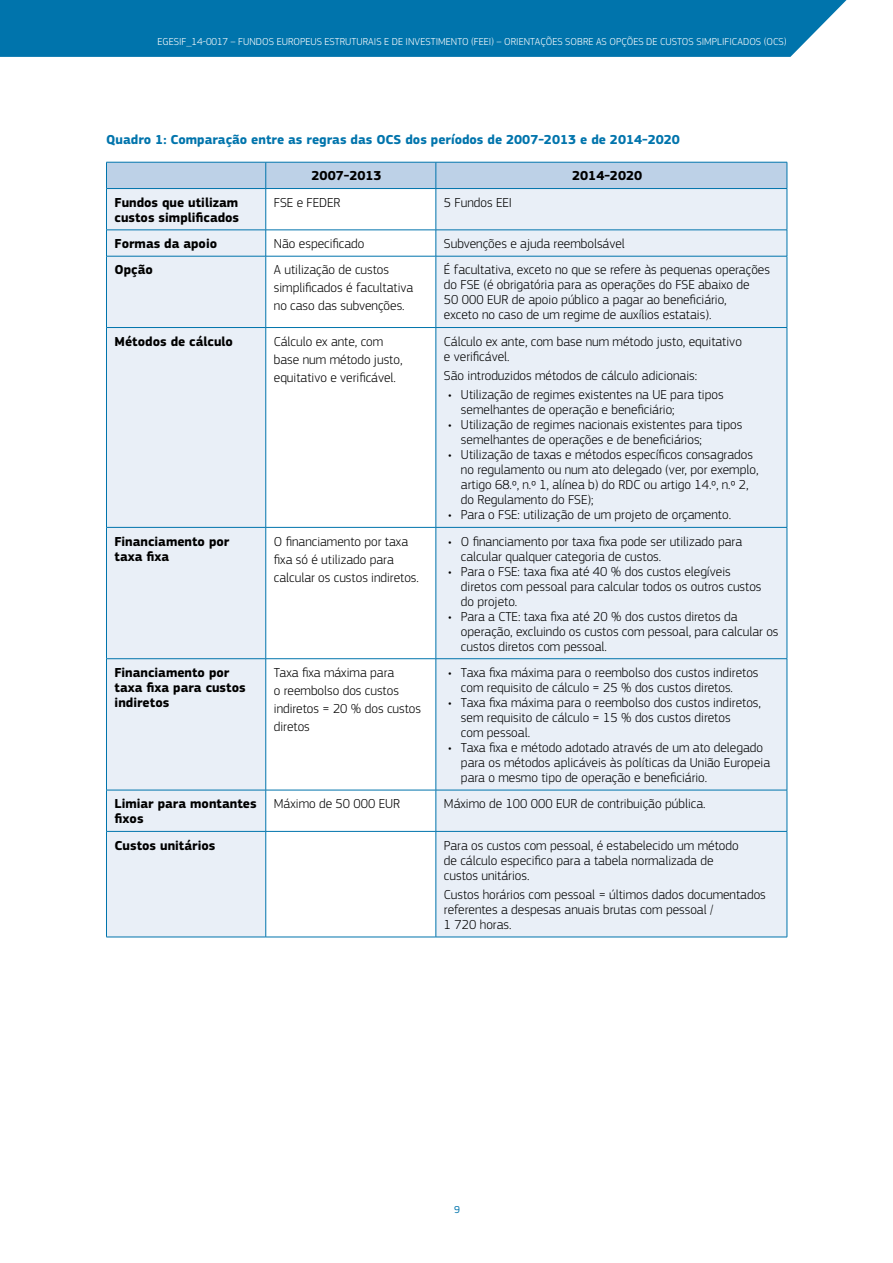
<style>
.page{position:relative;width:893px;height:1263px;background:#fff}
.page>*{position:absolute;margin:0;border:0;box-sizing:border-box;transform-origin:0 0}
.Body_Table{font:300 13.5px/15px "EC Square Sans Pro";color:#000}
.Body{font:300 13.5px/18px "EC Square Sans Pro";color:#000}
.Body_Table-2{font:700 13.5px/15px "EC Square Sans Pro";color:#000}
.Title_table{font:700 13.5px "EC Square Sans Pro";color:#0074ac}
.Title_table-2{font:700 13.5px "EC Square Sans Pro";color:#000}
.t1{font:300 10.5px "EC Square Sans Pro";letter-spacing:.005em;color:#fff}
.t2{font:10.5px "EC Square Sans Pro";color:#0074ac}
</style>
<div class="page">
<div style="left:0;top:0;width:847px;height:57px;background:#0074ac"></div>
<svg style="left:107px;top:189px;width:680px;height:748px;fill:#e9eff7"></svg>
<div style="left:106px;top:162px;width:682px;height:27px;background:#bdd1e7"></div>
<hr style="left:106px;top:189px;width:1px;height:41px;background:#0074ac">
<hr style="left:106px;top:188px;width:160px;height:1px;background:#0074ac">
<hr style="left:265px;top:189px;width:1px;height:41px;background:#0074ac">
<hr style="left:266px;top:188px;width:170px;height:1px;background:#0074ac">
<hr style="left:436px;top:189px;width:1px;height:41px;background:#0074ac">
<hr style="left:436px;top:188px;width:351px;height:1px;background:#0074ac">
<hr style="left:787px;top:189px;width:1px;height:41px;background:#0074ac">
<svg style="left:106px;top:231px;width:1px;height:25px"></svg>
<hr style="left:106px;top:230px;width:160px;height:1px;background:#0074ac">
<svg style="left:265px;top:230px;width:1px;height:26px"></svg>
<hr style="left:266px;top:230px;width:170px;height:1px;background:#0074ac">
<svg style="left:436px;top:231px;width:1px;height:25px"></svg>
<hr style="left:436px;top:230px;width:351px;height:1px;background:#0074ac">
<svg style="left:787px;top:230px;width:1px;height:26px"></svg>
<hr style="left:106px;top:256px;width:1px;height:71px;background:#0074ac">
<hr style="left:106px;top:256px;width:160px;height:1px;background:#0074ac">
<hr style="left:265px;top:256px;width:1px;height:71px;background:#0074ac">
<hr style="left:266px;top:256px;width:170px;height:1px;background:#0074ac">
<hr style="left:436px;top:256px;width:1px;height:71px;background:#0074ac">
<hr style="left:436px;top:256px;width:351px;height:1px;background:#0074ac">
<hr style="left:787px;top:256px;width:1px;height:71px;background:#0074ac">
<hr style="left:106px;top:328px;width:1px;height:199px;background:#0074ac">
<hr style="left:106px;top:327px;width:160px;height:1px;background:#0074ac">
<hr style="left:265px;top:328px;width:1px;height:199px;background:#0074ac">
<hr style="left:266px;top:327px;width:170px;height:1px;background:#0074ac">
<hr style="left:436px;top:328px;width:1px;height:199px;background:#0074ac">
<hr style="left:436px;top:327px;width:351px;height:1px;background:#0074ac">
<hr style="left:787px;top:328px;width:1px;height:199px;background:#0074ac">
<hr style="left:106px;top:528px;width:1px;height:130px;background:#0074ac">
<hr style="left:106px;top:527px;width:160px;height:1px;background:#0074ac">
<hr style="left:265px;top:528px;width:1px;height:130px;background:#0074ac">
<hr style="left:266px;top:527px;width:170px;height:1px;background:#0074ac">
<hr style="left:436px;top:528px;width:1px;height:130px;background:#0074ac">
<hr style="left:436px;top:527px;width:351px;height:1px;background:#0074ac">
<hr style="left:787px;top:528px;width:1px;height:130px;background:#0074ac">
<hr style="left:106px;top:659px;width:1px;height:131px;background:#0074ac">
<hr style="left:106px;top:658px;width:160px;height:1px;background:#0074ac">
<hr style="left:265px;top:659px;width:1px;height:131px;background:#0074ac">
<hr style="left:266px;top:658px;width:170px;height:1px;background:#0074ac">
<hr style="left:436px;top:659px;width:1px;height:131px;background:#0074ac">
<hr style="left:436px;top:658px;width:351px;height:1px;background:#0074ac">
<hr style="left:787px;top:659px;width:1px;height:131px;background:#0074ac">
<hr style="left:106px;top:790px;width:1px;height:41px;background:#0074ac">
<hr style="left:106px;top:790px;width:160px;height:1px;background:#0074ac">
<hr style="left:265px;top:790px;width:1px;height:41px;background:#0074ac">
<hr style="left:266px;top:790px;width:170px;height:1px;background:#0074ac">
<hr style="left:436px;top:790px;width:1px;height:41px;background:#0074ac">
<hr style="left:436px;top:790px;width:351px;height:1px;background:#0074ac">
<hr style="left:787px;top:790px;width:1px;height:41px;background:#0074ac">
<hr style="left:106px;top:831px;width:1px;height:106px;background:#0074ac">
<hr style="left:106px;top:831px;width:160px;height:1px;background:#0074ac">
<hr style="left:106px;top:937px;width:160px;height:1px;background:#0074ac">
<hr style="left:265px;top:831px;width:1px;height:106px;background:#0074ac">
<hr style="left:266px;top:831px;width:170px;height:1px;background:#0074ac">
<hr style="left:266px;top:937px;width:170px;height:1px;background:#0074ac">
<hr style="left:436px;top:831px;width:1px;height:106px;background:#0074ac">
<hr style="left:436px;top:831px;width:351px;height:1px;background:#0074ac">
<hr style="left:787px;top:831px;width:1px;height:106px;background:#0074ac">
<hr style="left:436px;top:937px;width:351px;height:1px;background:#0074ac">
<p class="t1" style="left:158px;top:35px;width:631px">EGESIF_14-0017 – FUNDOS EUROPEUS ESTRUTURAIS E DE INVESTIMENTO (FEEI) – ORIENTAÇÕES SOBRE AS OPÇÕES DE CUSTOS SIMPLIFICADOS (OCS)</p>
<h5 class="Title_table" style="left:106px;top:131px;width:575px">Quadro 1: Comparação entre as regras das OCS dos períodos de 2007-2013 e de 2014-2020</h5>
<h5 class="Title_table-2" style="left:312px;top:168px;width:72px">2007-2013</h5>
<h5 class="Title_table-2" style="left:572px;top:168px;width:72px">2014-2020</h5>
<p class="Body_Table-2" style="left:115px;top:195px;width:126px">Fundos que utilizam custos simplificados</p>
<p class="Body" style="left:274px;top:193px;width:68px">FSE e FEDER</p>
<p class="Body_Table" style="left:444px;top:195px;width:70px">5 Fundos EEI</p>
<p class="Body_Table-2" style="left:115px;top:237px;width:104px">Formas da apoio</p>
<p class="Body" style="left:274px;top:235px;width:92px">Não especificado</p>
<p class="Body_Table" style="left:444px;top:236px;width:182px">Subvenções e ajuda reembolsável</p>
<p class="Body_Table-2" style="left:115px;top:263px;width:40px">Opção</p>
<p class="Body" style="left:274px;top:261px;width:141px">A utilização de custos simplificados é facultativa no caso das subvenções.</p>
<p class="Body_Table" style="left:444px;top:262px;width:328px">É facultativa, exceto no que se refere às pequenas operações do FSE (é obrigatória para as operações do FSE abaixo de<br>50 000 EUR de apoio público a pagar ao beneficiário,<br>exceto no caso de um regime de auxílios estatais).</p>
<p class="Body_Table-2" style="left:115px;top:334px;width:120px">Métodos de cálculo</p>
<p class="Body" style="left:274px;top:332px;width:130px">Cálculo ex ante, com base num método justo, equitativo e verificável.</p>
<p class="Body_Table" style="left:444px;top:334px;width:299px">Cálculo ex ante, com base num método justo, equitativo e verificável.</p>
<p class="Body_Table" style="left:444px;top:368px;width:255px">São introduzidos métodos de cálculo adicionais:</p>
<p class="Body_Table" style="left:461px;top:387px;width:264px;text-indent:-13px">• Utilização de regimes existentes na UE para tipos semelhantes de operação e beneficiário;</p>
<p class="Body_Table" style="left:461px;top:417px;width:283px;text-indent:-13px">• Utilização de regimes nacionais existentes para tipos semelhantes de operações e de beneficiários;</p>
<p class="Body_Table" style="left:461px;top:447px;width:299px;text-indent:-13px">• Utilização de taxas e métodos específicos consagrados no regulamento ou num ato delegado (ver, por exemplo, artigo 68.º, n.º 1, alínea b) do RDC ou artigo 14.º, n.º 2, do Regulamento do FSE);</p>
<p class="Body_Table" style="left:448px;top:507px;width:284px">• Para o FSE: utilização de um projeto de orçamento.</p>
<p class="Body_Table-2" style="left:115px;top:534px;width:116px">Financiamento por taxa fixa</p>
<p class="Body" style="left:274px;top:532px;width:147px">O financiamento por taxa fixa só é utilizado para calcular os custos indiretos.</p>
<p class="Body_Table" style="left:461px;top:534px;width:283px;text-indent:-13px">• O financiamento por taxa fixa pode ser utilizado para calcular qualquer categoria de custos.</p>
<p class="Body_Table" style="left:461px;top:564px;width:302px;text-indent:-13px">• Para o FSE: taxa fixa até 40 % dos custos elegíveis diretos com pessoal para calcular todos os outros custos do projeto.</p>
<p class="Body_Table" style="left:461px;top:609px;width:319px;text-indent:-13px">• Para a CTE: taxa fixa até 20 % dos custos diretos da operação, excluindo os custos com pessoal, para calcular os custos diretos com pessoal.</p>
<p class="Body_Table-2" style="left:115px;top:665px;width:133px">Financiamento por taxa fixa para custos indiretos</p>
<p class="Body" style="left:274px;top:663px;width:149px">Taxa fixa máxima para<br>o reembolso dos custos indiretos = 20 % dos custos diretos</p>
<p class="Body_Table" style="left:461px;top:665px;width:299px;text-indent:-13px">• Taxa fixa máxima para o reembolso dos custos indiretos com requisito de cálculo = 25 % dos custos diretos.</p>
<p class="Body_Table" style="left:461px;top:695px;width:301px;text-indent:-13px">• Taxa fixa máxima para o reembolso dos custos indiretos, sem requisito de cálculo = 15 % dos custos diretos<br>com pessoal.</p>
<p class="Body_Table" style="left:461px;top:740px;width:311px;text-indent:-13px">• Taxa fixa e método adotado através de um ato delegado para os métodos aplicáveis às políticas da União Europeia para o mesmo tipo de operação e beneficiário.</p>
<p class="Body_Table-2" style="left:115px;top:797px;width:144px">Limiar para montantes fixos</p>
<p class="Body" style="left:274px;top:795px;width:128px">Máximo de 50 000 EUR</p>
<p class="Body_Table" style="left:444px;top:796px;width:263px">Máximo de 100 000 EUR de contribuição pública.</p>
<p class="Body_Table-2" style="left:115px;top:838px;width:102px">Custos unitários</p>
<p class="Body_Table" style="left:444px;top:837px;width:296px">Para os custos com pessoal, é estabelecido um método de cálculo especifico para a tabela normalizada de custos unitários.</p>
<p class="Body_Table" style="left:444px;top:887px;width:323px">Custos horários com pessoal = últimos dados documentados referentes a despesas anuais brutas com pessoal /<br>1 720 horas.</p>
<p class="t2" style="left:454px;top:1203px;width:7px">9</p>
</div>
